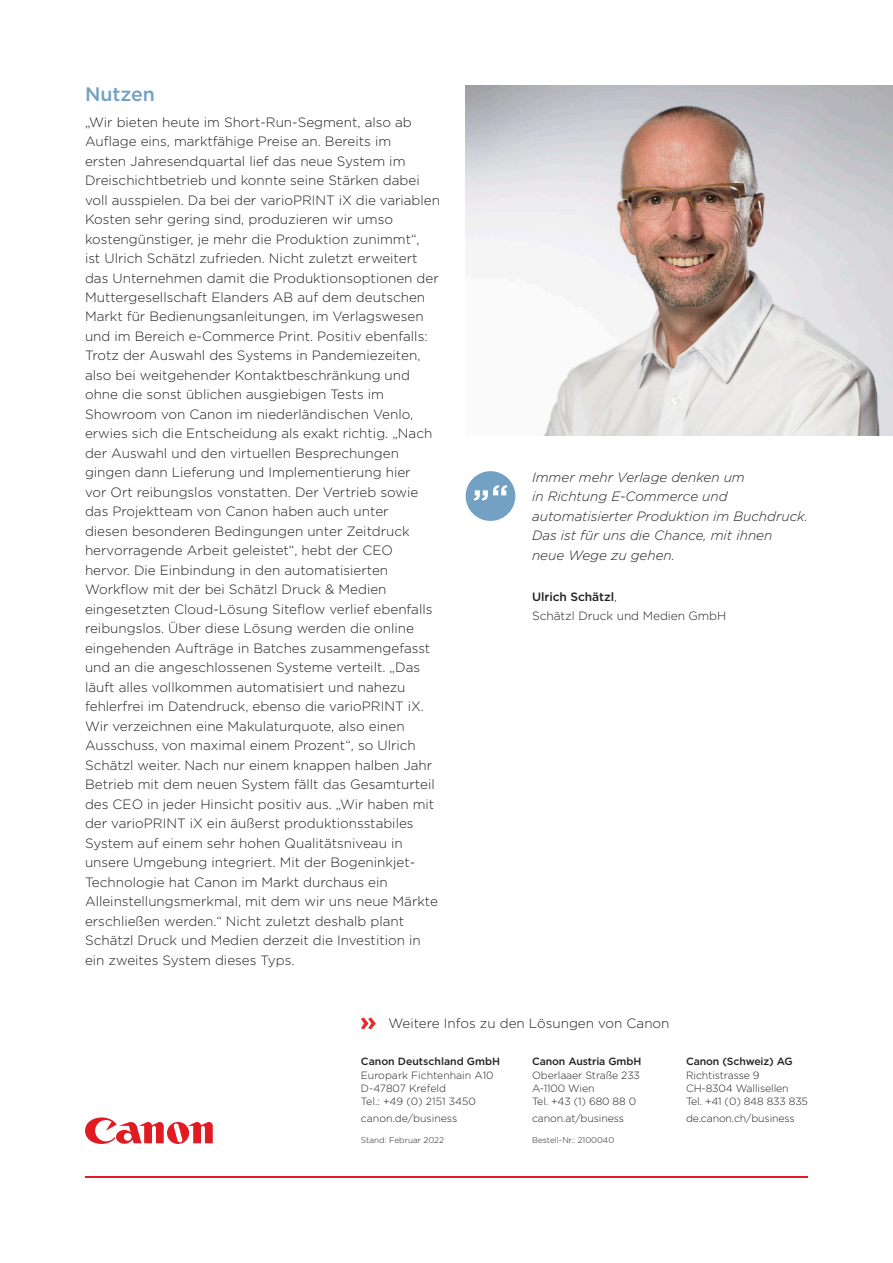
<style>
.page{position:relative;width:893px;height:1263px;background:#fff}
.page>*{position:absolute;margin:0;border:0;box-sizing:border-box;transform-origin:0 0}
.t1{font:500 19.5px "Gotham";color:#72a1c3}
.t2{font:300 13.5px/19.5px "Gotham";color:#231f20}
.t3{font:italic 300 13.5px/19.5px "Gotham";color:#231f20}
.t4{font:300 12px/19.5px "Gotham";letter-spacing:-.005em;color:#231f20}
.t5{font:300 10.5px/12.8px "Gotham";letter-spacing:-.01em;color:#231f20}
.t6{font:500 10.5px "Gotham";letter-spacing:-.01em;color:#231f20}
.t7{font:300 8.25px "Gotham";color:#231f20}
.s1{font-weight:500}
</style>
<div class="page">
<svg style="left:85px;top:1117px;width:128px;height:27px"></svg>
<hr style="left:85px;top:1176px;width:723px;height:2px;background:#e21a21">
<img style="left:466px;top:85px;width:427px;height:351px">
<svg style="left:361px;top:1017px;width:15px;height:12px"></svg>
<div style="left:466px;top:471px;width:49px;height:50px;background:#72a1c3;border-radius:50%"></div>
<svg style="left:474px;top:485px;width:33px;height:15px"></svg>
<h1 class="t1" style="left:85px;top:81px;width:72px">Nutzen</h1>
<p class="t2" style="left:85px;top:112px;width:356px">„Wir bieten heute im Short-Run-Segment, also ab Auflage eins, marktfähige Preise an. Bereits im<br>ersten Jahresendquartal lief das neue System im Dreischichtbetrieb und konnte seine Stärken dabei voll ausspielen. Da bei der varioPRINT iX die variablen Kosten sehr gering sind, produzieren wir umso kostengünstiger, je mehr die Produktion zunimmt“,<br>ist Ulrich Schätzl zufrieden. Nicht zuletzt erweitert das Unternehmen damit die Produktionsoptionen der Muttergesellschaft Elanders AB auf dem deutschen Markt für Bedienungsanleitungen, im Verlagswesen und im Bereich e-Commerce Print. Positiv ebenfalls:<br>Trotz der Auswahl des Systems in Pandemiezeiten, also bei weitgehender Kontaktbeschränkung und ohne die sonst üblichen ausgiebigen Tests im Showroom von Canon im niederländischen Venlo, erwies sich die Entscheidung als exakt richtig. „Nach der Auswahl und den virtuellen Besprechungen gingen dann Lieferung und Implementierung hier<br>vor Ort reibungslos vonstatten. Der Vertrieb sowie das Projektteam von Canon haben auch unter<br>diesen besonderen Bedingungen unter Zeitdruck hervorragende Arbeit geleistet“, hebt der CEO hervor. Die Einbindung in den automatisierten Workflow mit der bei Schätzl Druck &amp; Medien eingesetzten Cloud-Lösung Siteflow verlief ebenfalls reibungslos. Über diese Lösung werden die online eingehenden Aufträge in Batches zusammengefasst und an die angeschlossenen Systeme verteilt. „Das läuft alles vollkommen automatisiert und nahezu fehlerfrei im Datendruck, ebenso die varioPRINT iX.<br>Wir verzeichnen eine Makulaturquote, also einen Ausschuss, von maximal einem Prozent“, so Ulrich Schätzl weiter. Nach nur einem knappen halben Jahr Betrieb mit dem neuen System fällt das Gesamturteil des CEO in jeder Hinsicht positiv aus. „Wir haben mit der varioPRINT iX ein äußerst produktionsstabiles System auf einem sehr hohen Qualitätsniveau in unsere Umgebung integriert. Mit der Bogeninkjet-Technologie hat Canon im Markt durchaus ein Alleinstellungsmerkmal, mit dem wir uns neue Märkte erschließen werden.“ Nicht zuletzt deshalb plant Schätzl Druck und Medien derzeit die Investition in ein zweites System dieses Typs.</p>
<p class="t3" style="left:532px;top:467px;width:277px">Immer mehr Verlage denken um<br>in Richtung E-Commerce und automatisierter Produktion im Buchdruck.<br>Das ist für uns die Chance, mit ihnen neue Wege zu gehen.</p>
<p class="t4" style="left:532px;top:586px;width:196px"><span class="s1">Ulrich Schätzl</span>,<br>Schätzl Druck und Medien GmbH</p>
<p class="t2" style="left:388px;top:1013px;width:282px">Weitere Infos zu den Lösungen von Canon</p>
<p class="t6" style="left:361px;top:1054px;width:141px">Canon Deutschland GmbH</p>
<p class="t5" style="left:361px;top:1069px;width:134px">Europark Fichtenhain A10<br>D-47807 Krefeld<br>Tel.: +49 (0) 2151 3450</p>
<p class="t5" style="left:361px;top:1111px;width:98px">canon.de/business</p>
<p class="t6" style="left:532px;top:1054px;width:111px">Canon Austria GmbH</p>
<p class="t5" style="left:532px;top:1069px;width:109px">Oberlaaer Straße 233<br>A-1100 Wien<br>Tel. +43 (1) 680 88 0</p>
<p class="t5" style="left:532px;top:1111px;width:93px">canon.at/business</p>
<p class="t7" style="left:361px;top:1135px;width:85px">Stand: Februar 2022</p>
<p class="t7" style="left:532px;top:1135px;width:84px">Bestell-Nr.: 2100040</p>
<p class="t6" style="left:686px;top:1054px;width:108px">Canon (Schweiz) AG</p>
<p class="t5" style="left:686px;top:1069px;width:123px">Richtistrasse 9<br>CH-8304 Wallisellen<br>Tel. +41 (0) 848 833 835</p>
<p class="t5" style="left:686px;top:1111px;width:110px">de.canon.ch/business</p>
</div>
